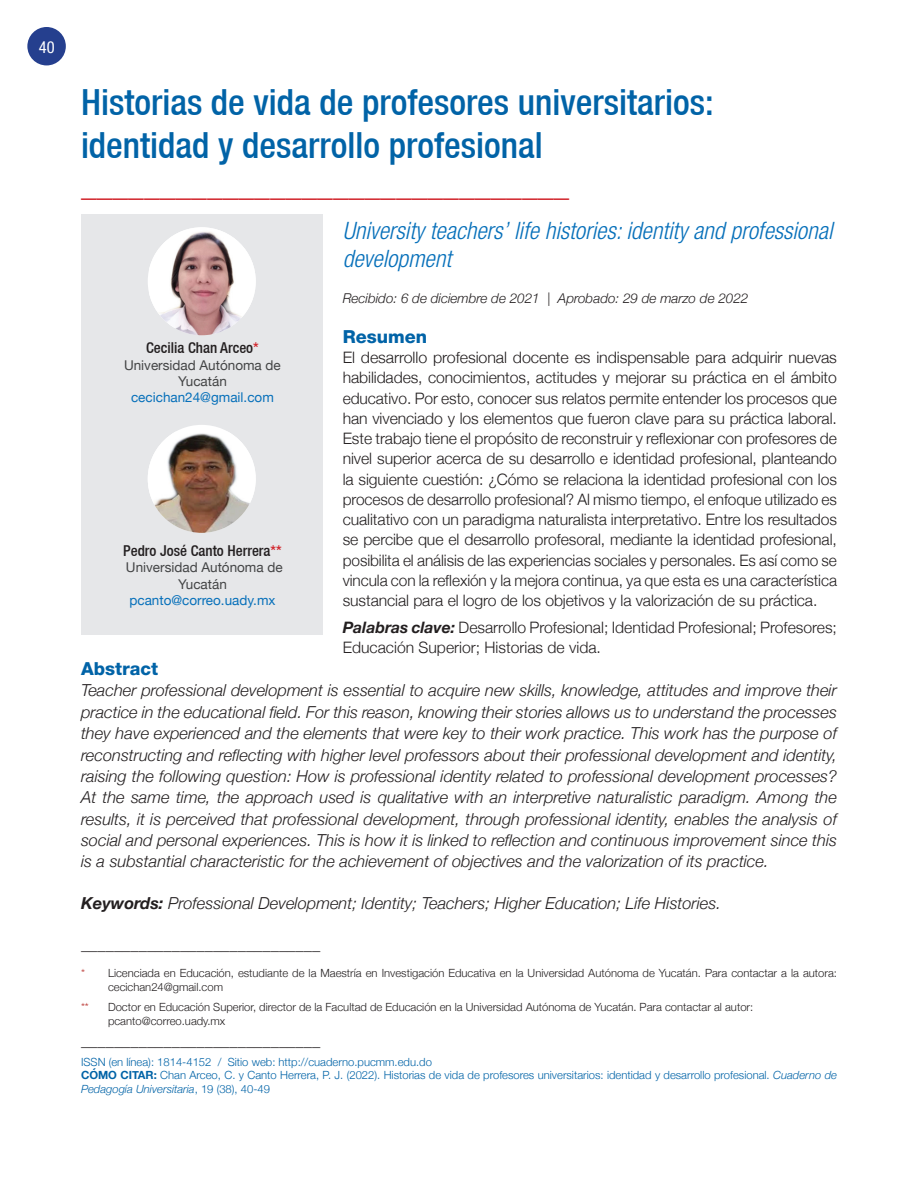
<style>
.page{position:relative;width:918px;height:1188px;background:#fff}
.page>*{position:absolute;margin:0;border:0;box-sizing:border-box;transform-origin:0 0}
.t1{font:500 condensed 36px/43.2px "Helvetica Neue";color:#0163a7}
.t2{font:500 condensed 31.5px "Helvetica Neue";color:#d1232a}
.t3{font:italic 300 condensed 24px/28.8px "Helvetica Neue LT Std";color:#0770ba}
.t4{font:800 18px "Helvetica Neue";color:#0163a7}
.t5{font:italic 300 16.5px/21.3px "Helvetica Neue";color:#231f20;text-align:justify}
.t6{font:300 16.5px "Helvetica Neue";color:#231f20}
.t7{font:italic condensed 16.5px "Helvetica Neue";color:#fff}
.t8{font:300 15.75px/20.2px "Helvetica Neue";color:#231f20;text-align:justify}
.t9{font:500 condensed 15px "Helvetica Neue";color:#231f20}
.t10{font:13.5px/16.2px "Helvetica Neue";color:#434445;text-align:center}
.t11{font:italic 300 13.5px "Helvetica Neue";color:#231f20}
.t12{font:13.5px "Helvetica Neue";color:#0770ba}
.t13{font:300 11.25px/13.5px "Helvetica Neue";color:#231f20}
.t14{font:300 11.25px/13.5px "Helvetica Neue";color:#0163a7}
.t15{font:300 11.25px "Helvetica Neue";color:#b72d29}
.s1{font-weight:700;font-style:italic}
.s2{font-weight:700}
.s3{color:#b72d29}
.s4{font-style:italic}
.s5{color:#d1232a}
</style>
<div class="page">
<div style="left:27px;top:27px;width:39px;height:38px;background:#253f8e;border-radius:50%"></div>
<div style="left:81px;top:214px;width:241px;height:420px;background:#e6e7e9"></div>
<img style="left:149px;top:227px;width:107px;height:108px">
<div style="left:148px;top:425px;width:108px;height:108px;background:#fff;border-radius:50%"></div>
<img style="left:148px;top:432px;width:108px;height:101px">
<p class="t7" style="left:39px;top:37px;width:17px">40</p>
<h1 class="t1" style="left:81px;top:80px;width:634px">Historias de vida de profesores universitarios: identidad y desarrollo profesional</h1>
<h2 class="t2" style="left:81px;top:166px;width:490px">_______________________________</h2>
<h3 class="t3" style="left:343px;top:216px;width:491px">University teachers’ life histories: identity and professional development</h3>
<p class="t11" style="left:343px;top:288px;width:407px">Recibido: 6 de diciembre de 2021 | Aprobado: 29 de marzo de 2022</p>
<p class="t4" style="left:343px;top:326px;width:86px">Resumen</p>
<p class="t8" style="left:343px;top:347px;width:496px">El desarrollo profesional docente es indispensable para adquirir nuevas habilidades, conocimientos, actitudes y mejorar su práctica en el ámbito educativo. Por esto, conocer sus relatos permite entender los procesos que han vivenciado y los elementos que fueron clave para su práctica laboral.<br>Este trabajo tiene el propósito de reconstruir y reflexionar con profesores de nivel superior acerca de su desarrollo e identidad profesional, planteando la siguiente cuestión: ¿Cómo se relaciona la identidad profesional con los procesos de desarrollo profesional? Al mismo tiempo, el enfoque utilizado es cualitativo con un paradigma naturalista interpretativo. Entre los resultados se percibe que el desarrollo profesoral, mediante la identidad profesional, posibilita el análisis de las experiencias sociales y personales. Es así como se vincula con la reflexión y la mejora continua, ya que esta es una característica sustancial para el logro de los objetivos y la valorización de su práctica.</p>
<p class="t8" style="left:343px;top:617px;width:496px"><span class="s1">Palabras clave:</span> Desarrollo Profesional; Identidad Profesional; Profesores;<br>Educación Superior; Historias de vida.</p>
<p class="t4" style="left:81px;top:658px;width:79px">Abstract</p>
<p class="t5" style="left:81px;top:679px;width:758px">Teacher professional development is essential to acquire new skills, knowledge, attitudes and improve their practice in the educational field. For this reason, knowing their stories allows us to understand the processes they have experienced and the elements that were key to their work practice. This work has the purpose of reconstructing and reflecting with higher level professors about their professional development and identity, raising the following question: How is professional identity related to professional development processes?<br>At the same time, the approach used is qualitative with an interpretive naturalistic paradigm. Among the results, it is perceived that professional development, through professional identity, enables the analysis of social and personal experiences. This is how it is linked to reflection and continuous improvement since this is a substantial characteristic for the achievement of objectives and the valorization of its practice.</p>
<p class="t5" style="left:81px;top:891px;width:641px"><span class="s2">Keywords:</span> Professional Development; Identity; Teachers; Higher Education; Life Histories.</p>
<p class="t6" style="left:81px;top:931px;width:241px">_____________________________</p>
<p class="t13" style="left:108px;top:966px;width:731px;text-indent:-27px"><span class="s3">*</span> Licenciada en Educación, estudiante de la Maestría en Investigación Educativa en la Universidad Autónoma de Yucatán. Para contactar a la autora: cecichan24@gmail.com</p>
<p class="t15" style="left:81px;top:998px;width:9px">**</p>
<p class="t13" style="left:108px;top:1000px;width:647px">Doctor en Educación Superior, director de la Facultad de Educación en la Universidad Autónoma de Yucatán. Para contactar al autor: pcanto@correo.uady.mx</p>
<p class="t6" style="left:81px;top:1026px;width:241px">_____________________________</p>
<p class="t14" style="left:81px;top:1054px;width:757px">ISSN (en línea): 1814-4152 / Sitio web: http://cuaderno.pucmm.edu.do<br><span class="s2">CÓMO CITAR:</span> Chan Arceo, C. y Canto Herrera, P. J. (2022). Historias de vida de profesores universitarios: identidad y desarrollo profesional. <span class="s4">Cuaderno de<br>Pedagogía Universitaria</span>, 19 (38), 40-49</p>
<p class="t9" style="left:146px;top:339px;width:114px">Cecilia Chan Arceo<span class="s5">*</span></p>
<p class="t10" style="left:124px;top:357px;width:158px">Universidad Autónoma de<br>Yucatán</p>
<p class="t12" style="left:131px;top:387px;width:144px">cecichan24@gmail.com</p>
<p class="t9" style="left:123px;top:542px;width:160px">Pedro José Canto Herrera<span class="s5">**</span></p>
<p class="t10" style="left:126px;top:560px;width:158px">Universidad Autónoma de<br>Yucatán</p>
<p class="t12" style="left:129px;top:590px;width:148px">pcanto@correo.uady.mx</p>
</div>
